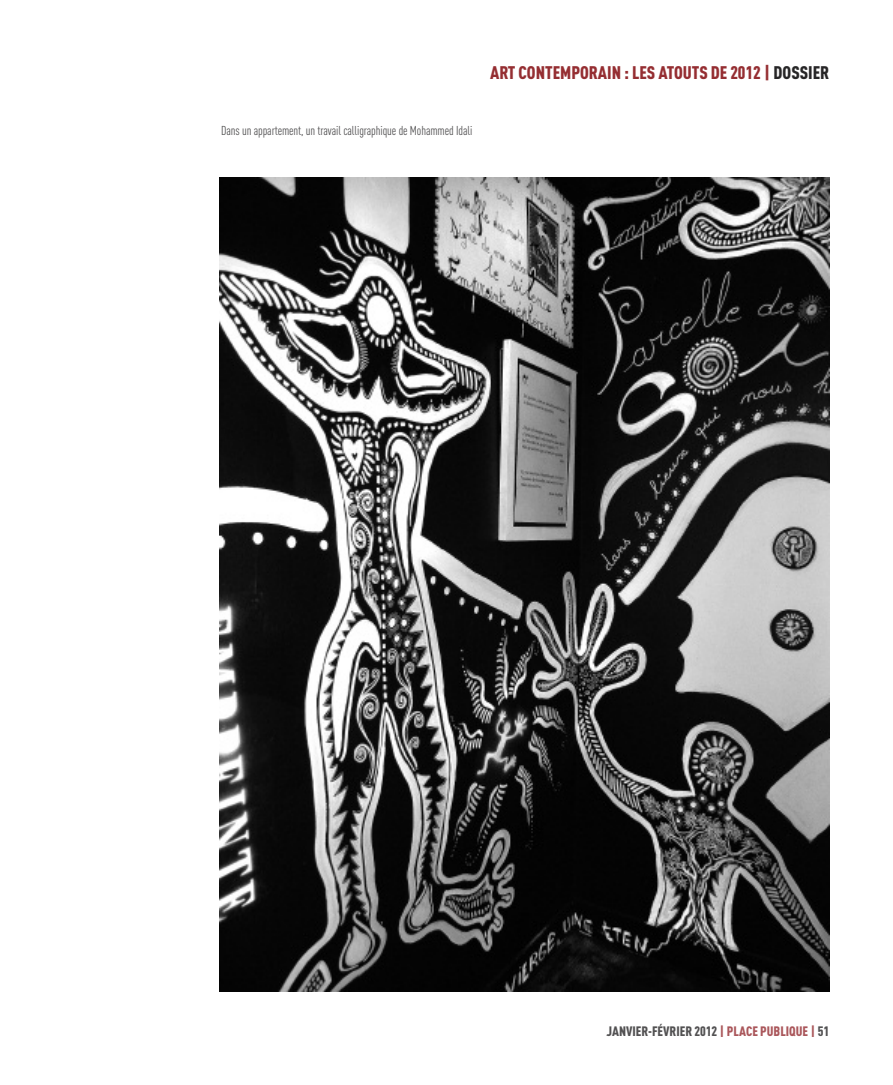
<style>
.page{position:relative;width:893px;height:1085px;background:#fff}
.page>*{position:absolute;margin:0;border:0;box-sizing:border-box;transform-origin:0 0}
.t1{font:900 18px "DIN Cond";color:#952e32}
.t2{font:900 13.5px "DIN Cond";color:#525152}
.t3{font:12.75px "DIN Cond";letter-spacing:-.005em;color:#525152}
.s1{color:#272627}
.s2{color:#aa575b}
</style>
<div class="page">
<img style="left:219px;top:177px;width:610px;height:814px">
<p class="t3" style="left:221px;top:123px;width:253px">Dans un appartement, un travail calligraphique de Mohammed Idali</p>
<h1 class="t1" style="left:490px;top:61px;width:341px">ART CONTEMPORAIN : LES ATOUTS DE 2012 | <span class="s1">DOSSIER</span></h1>
<p class="t2" style="left:606px;top:1022px;width:224px">JANVIER-FÉVRIER 2012 <span class="s2">| PLACE PUBLIQUE |</span> 51</p>
</div>
